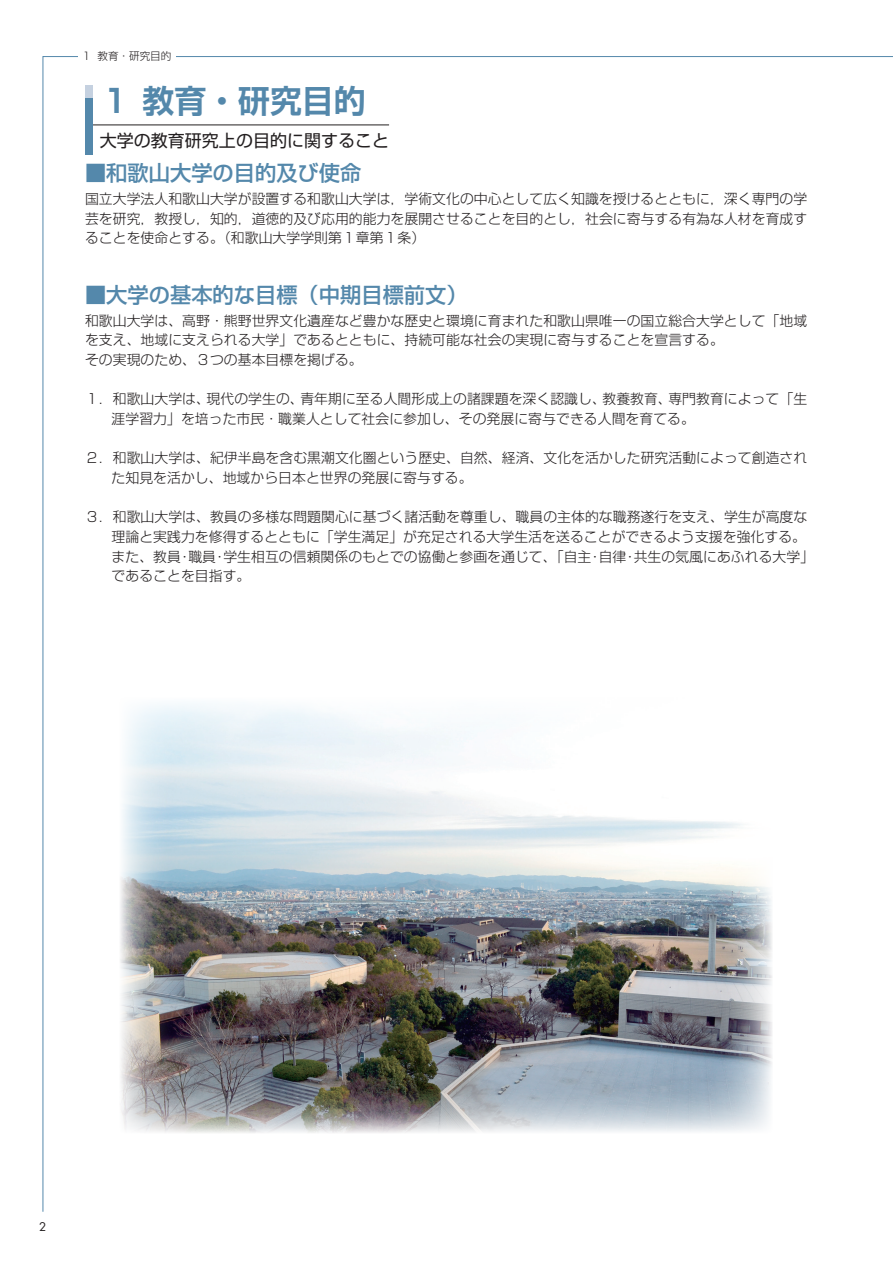
<style>
.page{position:relative;width:893px;height:1263px;background:#fff}
.page>*{position:absolute;margin:0;border:0;box-sizing:border-box;transform-origin:0 0}
.t1{font:700 31.95px "Shin Go Pr 5 De";color:#5488ab}
.t2{font:500 21.3px "Shin Go Pr 5";color:#5488ab}
.t3{font:16.95px "Shin Go Pr 5";color:#231f20}
.t4{font:300 13.8px/19.6px "Shin Go Pr 5";letter-spacing:.005em;color:#231f20}
.t5{font:11.7px "Futura Std";color:#231f20}
.t6{font:300 10.65px "Shin Go Pr 5";color:#231f20}
</style>
<div class="page">
<hr style="left:93px;top:125px;width:296px;height:1px;background:#231f20">
<div style="left:85px;top:85px;width:8px;height:70px;background:#5488ab"></div>
<div style="left:85px;top:85px;width:8px;height:13px;background:#c5d1e0"></div>
<img style="left:120px;top:704px;width:652px;height:429px">
<p class="t6" style="left:82px;top:48px;width:91px">1 教育・研究目的</p>
<p class="t1" style="left:100px;top:75px;width:267px">１ 教育・研究目的</p>
<p class="t3" style="left:100px;top:126px;width:291px">大学の教育研究上の目的に関すること</p>
<p class="t2" style="left:85px;top:156px;width:278px">■和歌山大学の目的及び使命</p>
<p class="t4" style="left:85px;top:188px;width:724px;text-align:justify">国立大学法人和歌山大学が設置する和歌山大学は，学術文化の中心として広く知識を授けるとともに，深く専門の学芸を研究，教授し，知的，道徳的及び応用的能力を展開させることを目的とし，社会に寄与する有為な人材を育成することを使命とする。（和歌山大学学則第１章第１条）</p>
<p class="t2" style="left:85px;top:277px;width:384px">■大学の基本的な目標（中期目標前文）</p>
<p class="t4" style="left:85px;top:309px;width:724px">和歌山大学は、高野・熊野世界文化遺産など豊かな歴史と環境に育まれた和歌山県唯一の国立総合大学として「地域を支え、地域に支えられる大学」であるとともに、持続可能な社会の実現に寄与することを宣言する。</p>
<p class="t4" style="left:85px;top:349px;width:279px">その実現のため、３つの基本目標を掲げる。</p>
<p class="t4" style="left:112px;top:388px;width:697px;text-indent:-27px">１．和歌山大学は、現代の学生の、青年期に至る人間形成上の諸課題を深く認識し、教養教育、専門教育によって「生涯学習力」を培った市民・職業人として社会に参加し、その発展に寄与できる人間を育てる。</p>
<p class="t4" style="left:112px;top:447px;width:697px;text-indent:-27px">２．和歌山大学は、紀伊半島を含む黒潮文化圏という歴史、自然、経済、文化を活かした研究活動によって創造された知見を活かし、地域から日本と世界の発展に寄与する。</p>
<p class="t4" style="left:85px;top:506px;width:724px;text-align:right">３．和歌山大学は、教員の多様な問題関心に基づく諸活動を尊重し、職員の主体的な職務遂行を支え、学生が高度な理論と実践力を修得するとともに「学生満足」が充足される大学生活を送ることができるよう支援を強化する。</p>
<p class="t4" style="left:112px;top:545px;width:704px">また、教員・職員・学生相互の信頼関係のもとでの協働と参画を通じて、「自主・自律・共生の気風にあふれる大学」であることを目指す。</p>
<p class="t5" style="left:39px;top:1220px;width:9px">2</p>
</div>
